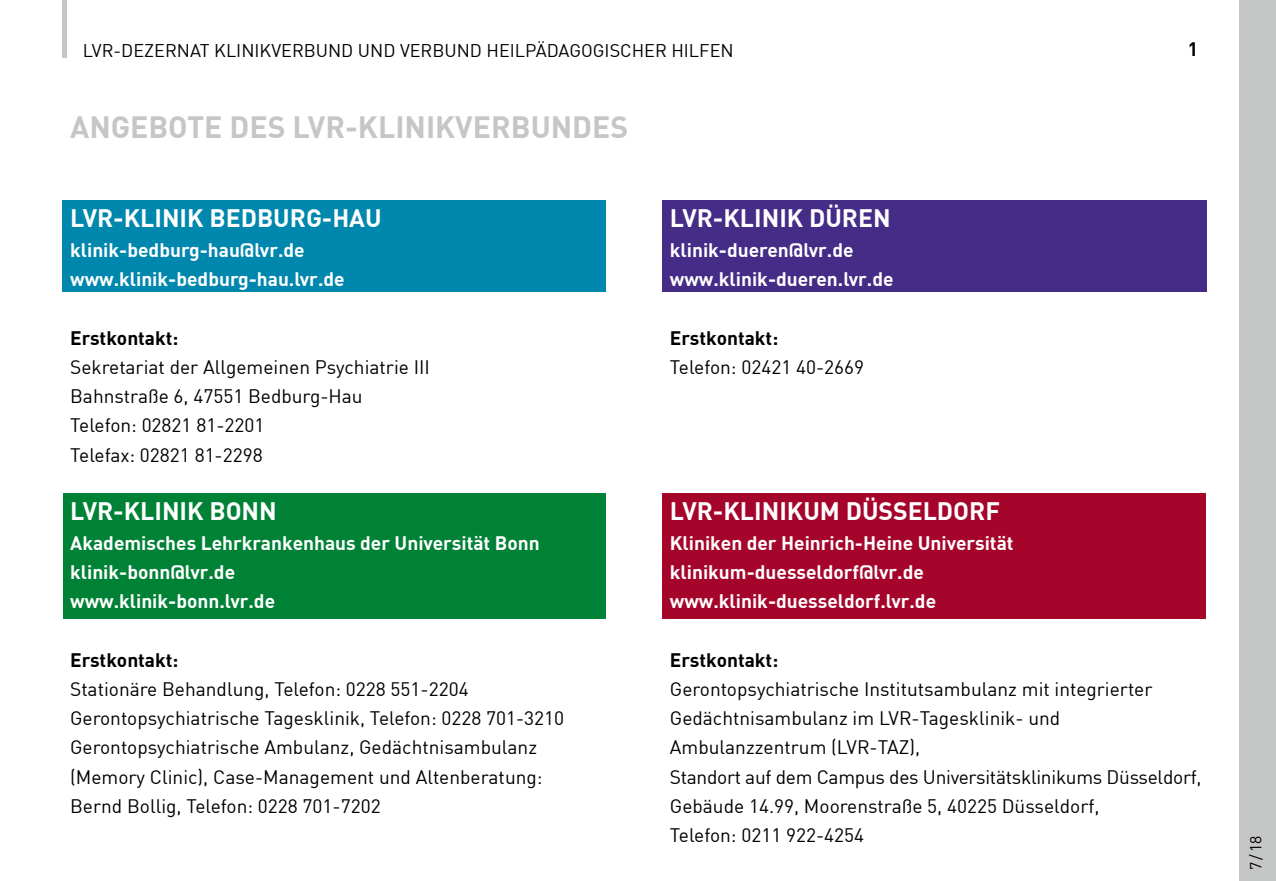
<style>
.page{position:relative;width:1276px;height:881px;background:#fff}
.page>*{position:absolute;margin:0;border:0;box-sizing:border-box;transform-origin:0 0}
.Subline{font:700 30.15px "DIN";color:#c5c6c6}
.Graue_Versalien{font:700 24.75px "DIN";color:#fff}
.Grundtext-links{font:700 24.75px "DIN";color:#fff}
.Grundtext-links-2{font:19.12px/29.2px "DIN";color:#000}
.Grundtext-links-3{font:700 19.12px/29.2px "DIN";color:#fff}
.Grundtext-links-4{font:700 19.12px "DIN";color:#000}
.t1{font:18px "DIN";color:#000}
.t2{font:15.75px "DIN";color:#000}
</style>
<div class="page">
<div style="left:62px;top:200px;width:544px;height:92px;background:#0087ad"></div>
<div style="left:64px;top:493px;width:542px;height:126px;background:#008236"></div>
<div style="left:662px;top:201px;width:544px;height:91px;background:#442c87"></div>
<div style="left:662px;top:493px;width:543px;height:126px;background:#a6052b"></div>
<div style="left:1239px;top:0;width:37px;height:880px;background:#c5c6c6"></div>
<div style="left:62px;top:0;width:5px;height:57px;background:#c5c6c6"></div>
<p class="t1" style="left:83px;top:40px;width:652px">LVR-DEZERNAT KLINIKVERBUND UND VERBUND HEILPÄDAGOGISCHER HILFEN</p>
<p class="Subline" style="left:70px;top:108px;width:559px">ANGEBOTE DES LVR-KLINIKVERBUNDES</p>
<p class="Graue_Versalien" style="left:70px;top:202px;width:313px">LVR-KLINIK BEDBURG-HAU</p>
<p class="Grundtext-links-3" style="left:70px;top:234px;width:236px">klinik-bedburg-hau@lvr.de</p>
<p class="Grundtext-links-3" style="left:70px;top:263px;width:276px">www.klinik-bedburg-hau.lvr.de</p>
<p class="Grundtext-links-4" style="left:70px;top:325px;width:110px">Erstkontakt:</p>
<p class="Grundtext-links-2" style="left:70px;top:352px;width:361px">Sekretariat der Allgemeinen Psychiatrie III</p>
<p class="Grundtext-links-2" style="left:70px;top:381px;width:294px">Bahnstraße 6, 47551 Bedburg-Hau</p>
<p class="Grundtext-links-2" style="left:70px;top:410px;width:196px">Telefon: 02821 81-2201</p>
<p class="Grundtext-links-2" style="left:70px;top:439px;width:194px">Telefax: 02821 81-2298</p>
<p class="Graue_Versalien" style="left:70px;top:495px;width:208px">LVR-KLINIK BONN</p>
<p class="Grundtext-links-3" style="left:70px;top:527px;width:471px">Akademisches Lehrkrankenhaus der Universität Bonn klinik-bonn@lvr.de</p>
<p class="Grundtext-links-3" style="left:70px;top:585px;width:206px">www.klinik-bonn.lvr.de</p>
<p class="Grundtext-links" style="left:670px;top:202px;width:222px">LVR-KLINIK DÜREN</p>
<p class="Grundtext-links-3" style="left:670px;top:234px;width:185px">klinik-dueren@lvr.de</p>
<p class="Grundtext-links-3" style="left:670px;top:263px;width:225px">www.klinik-dueren.lvr.de</p>
<p class="Grundtext-links-4" style="left:670px;top:325px;width:110px">Erstkontakt:</p>
<p class="Grundtext-links-2" style="left:670px;top:352px;width:196px">Telefon: 02421 40-2669</p>
<p class="Graue_Versalien" style="left:670px;top:495px;width:331px">LVR-KLINIKUM DÜSSELDORF</p>
<p class="Grundtext-links-3" style="left:670px;top:527px;width:345px">Kliniken der Heinrich-Heine Universität</p>
<p class="Grundtext-links-3" style="left:670px;top:556px;width:255px">klinikum-duesseldorf@lvr.de</p>
<p class="Grundtext-links-3" style="left:670px;top:585px;width:268px">www.klinik-duesseldorf.lvr.de</p>
<p class="Grundtext-links-4" style="left:1188px;top:37px;width:12px">1</p>
<p class="Grundtext-links-4" style="left:70px;top:647px;width:110px">Erstkontakt:</p>
<p class="Grundtext-links-2" style="left:70px;top:673px;width:400px">Stationäre Behandlung, Telefon: 0228 551-2204</p>
<p class="Grundtext-links-2" style="left:70px;top:703px;width:495px">Gerontopsychiatrische Tagesklinik, Telefon: 0228 701-3210</p>
<p class="Grundtext-links-2" style="left:70px;top:732px;width:474px">Gerontopsychiatrische Ambulanz, Gedächtnisambulanz (Memory Clinic), Case-Management und Altenberatung:<br>Bernd Bollig, Telefon: 0228 701-7202</p>
<p class="Grundtext-links-4" style="left:670px;top:647px;width:110px">Erstkontakt:</p>
<p class="Grundtext-links-2" style="left:670px;top:673px;width:484px">Gerontopsychiatrische Institutsambulanz mit integrierter<br>Gedächtnisambulanz im LVR-Tagesklinik- und<br>Ambulanzzentrum (LVR-TAZ),</p>
<p class="Grundtext-links-2" style="left:670px;top:761px;width:533px">Standort auf dem Campus des Universitätsklinikums Düsseldorf,</p>
<p class="Grundtext-links-2" style="left:670px;top:790px;width:431px">Gebäude 14.99, Moorenstraße 5, 40225 Düsseldorf,</p>
<p class="Grundtext-links-2" style="left:670px;top:820px;width:196px">Telefon: 0211 922-4254</p>
<p class="t2" style="left:1246px;top:869px;width:36px;rotate:-90deg">7/18</p>
</div>
